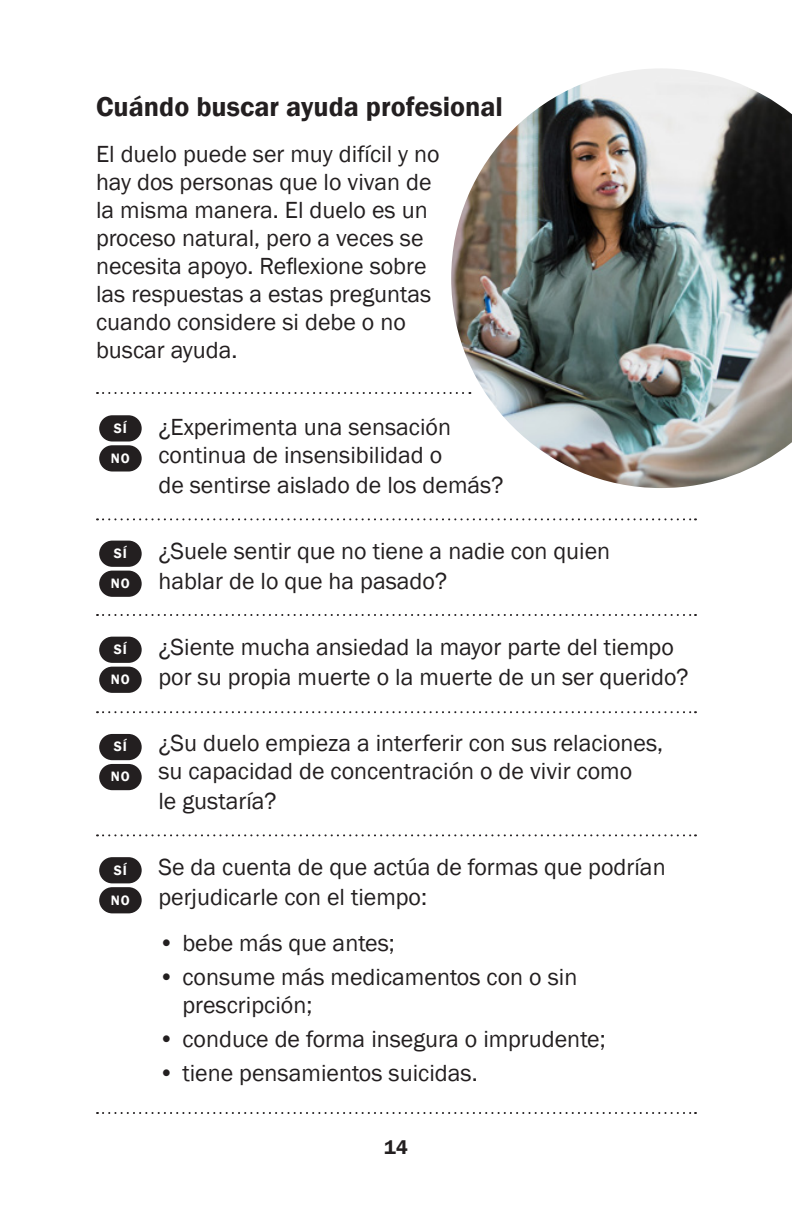
<style>
.page{position:relative;width:792px;height:1224px;background:#fff}
.page>*{position:absolute;margin:0;border:0;box-sizing:border-box;transform-origin:0 0}
.t1{font:600 28px "Franklin Gothic";color:#231f20}
.t2{font:24px/28px "Franklin Gothic";color:#231f20}
.t3{font:600 20px "Franklin Gothic";color:#231f20}
.t4{font:600 14px/30px "Franklin Gothic";letter-spacing:.07em;color:#fff}
</style>
<div class="page">
<img style="left:451px;top:68px;width:341px;height:420px">
<svg style="left:97px;top:392px;width:373px;height:2px"></svg>
<svg style="left:97px;top:518px;width:599px;height:2px"></svg>
<svg style="left:97px;top:614px;width:599px;height:2px"></svg>
<svg style="left:97px;top:711px;width:599px;height:2px"></svg>
<svg style="left:97px;top:834px;width:599px;height:2px"></svg>
<svg style="left:97px;top:1112px;width:599px;height:2px"></svg>
<div style="left:99px;top:415px;width:43px;height:27px;background:#231f20;border-radius:13px"></div>
<div style="left:99px;top:445px;width:43px;height:27px;background:#231f20;border-radius:13px"></div>
<div style="left:99px;top:541px;width:43px;height:26px;background:#231f20;border-radius:13px"></div>
<div style="left:99px;top:571px;width:43px;height:26px;background:#231f20;border-radius:13px"></div>
<div style="left:99px;top:637px;width:43px;height:26px;background:#231f20;border-radius:13px"></div>
<div style="left:99px;top:667px;width:43px;height:26px;background:#231f20;border-radius:13px"></div>
<div style="left:99px;top:734px;width:43px;height:26px;background:#231f20;border-radius:13px"></div>
<div style="left:99px;top:764px;width:43px;height:26px;background:#231f20;border-radius:13px"></div>
<div style="left:99px;top:857px;width:43px;height:26px;background:#231f20;border-radius:13px"></div>
<div style="left:99px;top:887px;width:43px;height:26px;background:#231f20;border-radius:13px"></div>
<h3 class="t1" style="left:96px;top:89px;width:409px">Cuándo buscar ayuda profesional</h3>
<p class="t2" style="left:96px;top:140px;width:345px">El duelo puede ser muy difícil y no hay dos personas que lo vivan de la misma manera. El duelo es un proceso natural, pero a veces se necesita apoyo. Reflexione sobre las respuestas a estas preguntas cuando considere si debe o no buscar ayuda.</p>
<p class="t4" style="left:111px;top:413px;width:20px">SÍ<br>NO</p>
<p class="t4" style="left:111px;top:539px;width:20px">SÍ<br>NO</p>
<p class="t4" style="left:111px;top:635px;width:20px">SÍ<br>NO</p>
<p class="t4" style="left:111px;top:732px;width:20px">SÍ<br>NO</p>
<p class="t4" style="left:111px;top:855px;width:20px">SÍ<br>NO</p>
<p class="t2" style="left:158px;top:413px;width:347px;line-height:29px">¿Experimenta una sensación continua de insensibilidad o<br>de sentirse aislado de los demás?</p>
<p class="t2" style="left:158px;top:536px;width:453px;line-height:30px">¿Suele sentir que no tiene a nadie con quien hablar de lo que ha pasado?</p>
<p class="t2" style="left:158px;top:632px;width:532px;line-height:30px">¿Siente mucha ansiedad la mayor parte del tiempo por su propia muerte o la muerte de un ser querido?</p>
<p class="t2" style="left:158px;top:729px;width:506px;line-height:29px">¿Su duelo empieza a interferir con sus relaciones, su capacidad de concentración o de vivir como<br>le gustaría?</p>
<p class="t2" style="left:158px;top:852px;width:509px;line-height:30px">Se da cuenta de que actúa de formas que podrían perjudicarle con el tiempo:</p>
<p class="t2" style="left:158px;top:929px;width:238px">• bebe más que antes;</p>
<p class="t2" style="left:182px;top:963px;width:396px;text-indent:-24px">• consume más medicamentos con o sin prescripción;</p>
<p class="t2" style="left:158px;top:1025px;width:449px">• conduce de forma insegura o imprudente;</p>
<p class="t2" style="left:158px;top:1059px;width:321px">• tiene pensamientos suicidas.</p>
<p class="t3" style="left:384px;top:1135px;width:25px">14</p>
</div>
